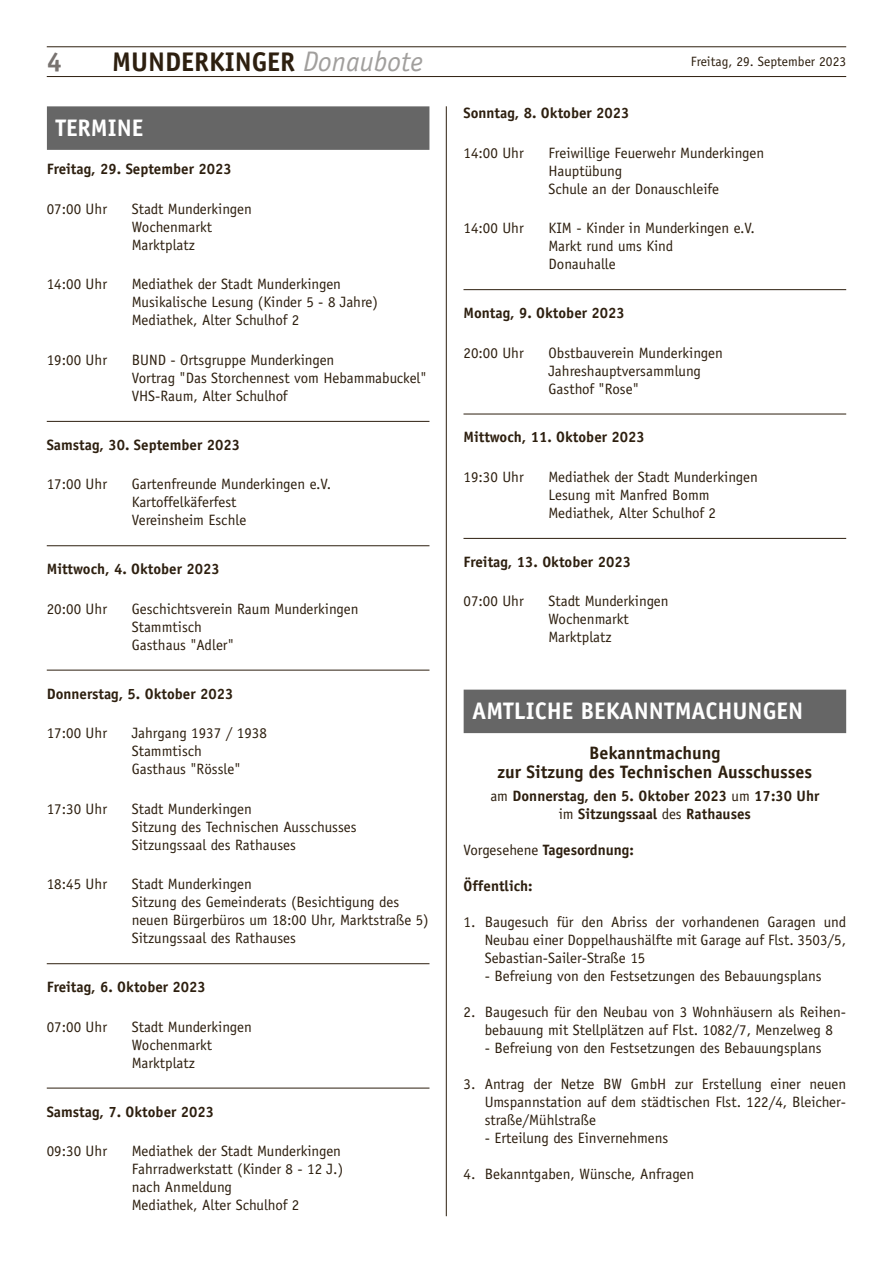
<style>
.page{position:relative;width:893px;height:1263px;background:#fff}
.page>*{position:absolute;margin:0;border:0;box-sizing:border-box;transform-origin:0 0}
.t1{font:700 27px "Officina Sans";color:#2d1f0f}
.t2{font:700 27px "Officina Sans";color:#787370}
.t3{font:700 24px "Officina Sans";color:#fff}
.t4{font:700 18px/19.5px "Officina Sans";color:#2d1f0f;text-align:center}
.t5{font:15px/18px "Officina Sans";color:#2d1f0f}
.t6{font:700 15px/18px "Officina Sans";color:#2d1f0f;text-align:center}
.t7{font:13.5px "Officina Sans";color:#2d1f0f}
.s1{font-weight:400;font-style:italic;font-size:28.35px;color:#a19f9d}
.s2{font-weight:400}
</style>
<div class="page">
<hr style="left:47px;top:76px;width:799px;height:1px;background:#2d1f0f">
<hr style="left:47px;top:47px;width:799px;height:1px;background:#2d1f0f">
<hr style="left:446px;top:106px;width:1px;height:1110px;background:#2d1f0f">
<hr style="left:463px;top:289px;width:383px;height:1px;background:#2d1f0f">
<hr style="left:463px;top:414px;width:383px;height:1px;background:#2d1f0f">
<hr style="left:463px;top:538px;width:383px;height:1px;background:#2d1f0f">
<div style="left:464px;top:690px;width:382px;height:43px;background:#666"></div>
<hr style="left:47px;top:421px;width:382px;height:1px;background:#2d1f0f">
<hr style="left:47px;top:545px;width:382px;height:1px;background:#2d1f0f">
<hr style="left:47px;top:670px;width:382px;height:1px;background:#2d1f0f">
<hr style="left:47px;top:963px;width:382px;height:1px;background:#2d1f0f">
<hr style="left:47px;top:1088px;width:382px;height:1px;background:#2d1f0f">
<div style="left:47px;top:106px;width:382px;height:44px;background:#666"></div>
<h1 class="t2" style="left:47px;top:45px;width:17px">4</h1>
<h1 class="t1" style="left:112px;top:45px;width:312px">MUNDERKINGER <span class="s1">Donaubote</span></h1>
<p class="t7" style="left:691px;top:53px;width:157px">Freitag, 29. September 2023</p>
<p class="t6" style="left:463px;top:104px;width:168px">Sonntag, 8. Oktober 2023</p>
<p class="t5" style="left:463px;top:144px;width:62px">14:00 Uhr</p>
<p class="t5" style="left:548px;top:144px;width:217px">Freiwillige Feuerwehr Munderkingen<br>Hauptübung<br>Schule an der Donauschleife</p>
<p class="t5" style="left:463px;top:219px;width:62px">14:00 Uhr</p>
<p class="t5" style="left:548px;top:219px;width:208px">KIM - Kinder in Munderkingen e.V.<br>Markt rund ums Kind<br>Donauhalle</p>
<p class="t6" style="left:463px;top:304px;width:163px">Montag, 9. Oktober 2023</p>
<p class="t5" style="left:463px;top:344px;width:62px">20:00 Uhr</p>
<p class="t5" style="left:548px;top:344px;width:176px">Obstbauverein Munderkingen<br>Jahreshauptversammlung<br>Gasthof "Rose"</p>
<p class="t6" style="left:463px;top:428px;width:183px">Mittwoch, 11. Oktober 2023</p>
<p class="t5" style="left:463px;top:468px;width:62px">19:30 Uhr</p>
<p class="t5" style="left:548px;top:468px;width:211px">Mediathek der Stadt Munderkingen<br>Lesung mit Manfred Bomm<br>Mediathek, Alter Schulhof 2</p>
<p class="t6" style="left:463px;top:552px;width:169px">Freitag, 13. Oktober 2023</p>
<p class="t5" style="left:463px;top:592px;width:62px">07:00 Uhr</p>
<p class="t5" style="left:548px;top:592px;width:122px">Stadt Munderkingen<br>Wochenmarkt<br>Marktplatz</p>
<h2 class="t3" style="left:55px;top:112px;width:89px">Termine</h2>
<p class="t6" style="left:47px;top:160px;width:187px">Freitag, 29. September 2023</p>
<p class="t5" style="left:47px;top:200px;width:62px">07:00 Uhr</p>
<p class="t5" style="left:132px;top:200px;width:122px">Stadt Munderkingen<br>Wochenmarkt<br>Marktplatz</p>
<p class="t5" style="left:47px;top:275px;width:62px">14:00 Uhr</p>
<p class="t5" style="left:132px;top:275px;width:248px">Mediathek der Stadt Munderkingen<br>Musikalische Lesung (Kinder 5 - 8 Jahre)<br>Mediathek, Alter Schulhof 2</p>
<p class="t5" style="left:47px;top:351px;width:62px">19:00 Uhr</p>
<p class="t5" style="left:132px;top:351px;width:296px">BUND - Ortsgruppe Munderkingen<br>Vortrag "Das Storchennest vom Hebammabuckel"<br>VHS-Raum, Alter Schulhof</p>
<p class="t6" style="left:47px;top:435px;width:195px">Samstag, 30. September 2023</p>
<p class="t5" style="left:47px;top:475px;width:62px">17:00 Uhr</p>
<p class="t5" style="left:132px;top:475px;width:201px">Gartenfreunde Munderkingen e.V.<br>Kartoffelkäferfest<br>Vereinsheim Eschle</p>
<p class="t6" style="left:47px;top:560px;width:175px">Mittwoch, 4. Oktober 2023</p>
<p class="t5" style="left:47px;top:600px;width:62px">20:00 Uhr</p>
<p class="t5" style="left:132px;top:600px;width:228px">Geschichtsverein Raum Munderkingen<br>Stammtisch<br>Gasthaus "Adler"</p>
<p class="t6" style="left:47px;top:684px;width:188px">Donnerstag, 5. Oktober 2023</p>
<p class="t5" style="left:47px;top:724px;width:62px">17:00 Uhr</p>
<p class="t5" style="left:132px;top:724px;width:137px">Jahrgang 1937 / 1938<br>Stammtisch<br>Gasthaus "Rössle"</p>
<p class="t5" style="left:47px;top:800px;width:62px">17:30 Uhr</p>
<p class="t5" style="left:132px;top:800px;width:226px">Stadt Munderkingen<br>Sitzung des Technischen Ausschusses<br>Sitzungssaal des Rathauses</p>
<p class="t5" style="left:47px;top:875px;width:62px">18:45 Uhr</p>
<p class="t5" style="left:132px;top:875px;width:299px">Stadt Munderkingen<br>Sitzung des Gemeinderats (Besichtigung des neuen Bürgerbüros um 18:00 Uhr, Marktstraße 5)<br>Sitzungssaal des Rathauses</p>
<p class="t6" style="left:47px;top:978px;width:161px">Freitag, 6. Oktober 2023</p>
<p class="t5" style="left:47px;top:1018px;width:62px">07:00 Uhr</p>
<p class="t5" style="left:132px;top:1018px;width:122px">Stadt Munderkingen<br>Wochenmarkt<br>Marktplatz</p>
<p class="t6" style="left:47px;top:1102px;width:169px">Samstag, 7. Oktober 2023</p>
<p class="t5" style="left:47px;top:1142px;width:62px">09:30 Uhr</p>
<p class="t5" style="left:132px;top:1142px;width:213px">Mediathek der Stadt Munderkingen<br>Fahrradwerkstatt (Kinder 8 - 12 J.) nach Anmeldung<br>Mediathek, Alter Schulhof 2</p>
<h2 class="t3" style="left:472px;top:696px;width:333px">Amtliche bekAnntmAchungen</h2>
<p class="t4" style="left:497px;top:743px;width:316px">Bekanntmachung<br>zur Sitzung des Technischen Ausschusses</p>
<p class="t6" style="left:490px;top:786px;width:330px"><span class="s2">am</span> Donnerstag, den 5. Oktober 2023 <span class="s2">um</span> 17:30 Uhr <span class="s2">im</span> Sitzungssaal <span class="s2">des</span> Rathauses</p>
<p class="t6" style="left:463px;top:840px;width:172px"><span class="s2">Vorgesehene</span> Tagesordnung:</p>
<p class="t6" style="left:463px;top:876px;width:71px">Öffentlich:</p>
<p class="t5" style="left:485px;top:913px;width:363px;text-align:justify;text-indent:-21px">1. Baugesuch für den Abriss der vorhandenen Garagen und Neubau einer Doppelhaushälfte mit Garage auf Flst. 3503/5, Sebastian-Sailer-Straße 15</p>
<p class="t5" style="left:485px;top:967px;width:338px">- Befreiung von den Festsetzungen des Bebauungsplans</p>
<p class="t5" style="left:463px;top:1003px;width:384px;text-align:center">2. Baugesuch für den Neubau von 3 Wohnhäusern als Reihen&shy;bebauung mit Stellplätzen auf Flst. 1082/7, Menzelweg 8</p>
<p class="t5" style="left:485px;top:1039px;width:338px">- Befreiung von den Festsetzungen des Bebauungsplans</p>
<p class="t5" style="left:485px;top:1075px;width:363px;text-align:justify;text-indent:-21px">3. Antrag der Netze BW GmbH zur Erstellung einer neuen Umspannstation auf dem städtischen Flst. 122/4, Bleicher&shy;straße/Mühlstraße</p>
<p class="t5" style="left:485px;top:1129px;width:185px">- Erteilung des Einvernehmens</p>
<p class="t5" style="left:463px;top:1165px;width:232px">4. Bekanntgaben, Wünsche, Anfragen</p>
</div>
